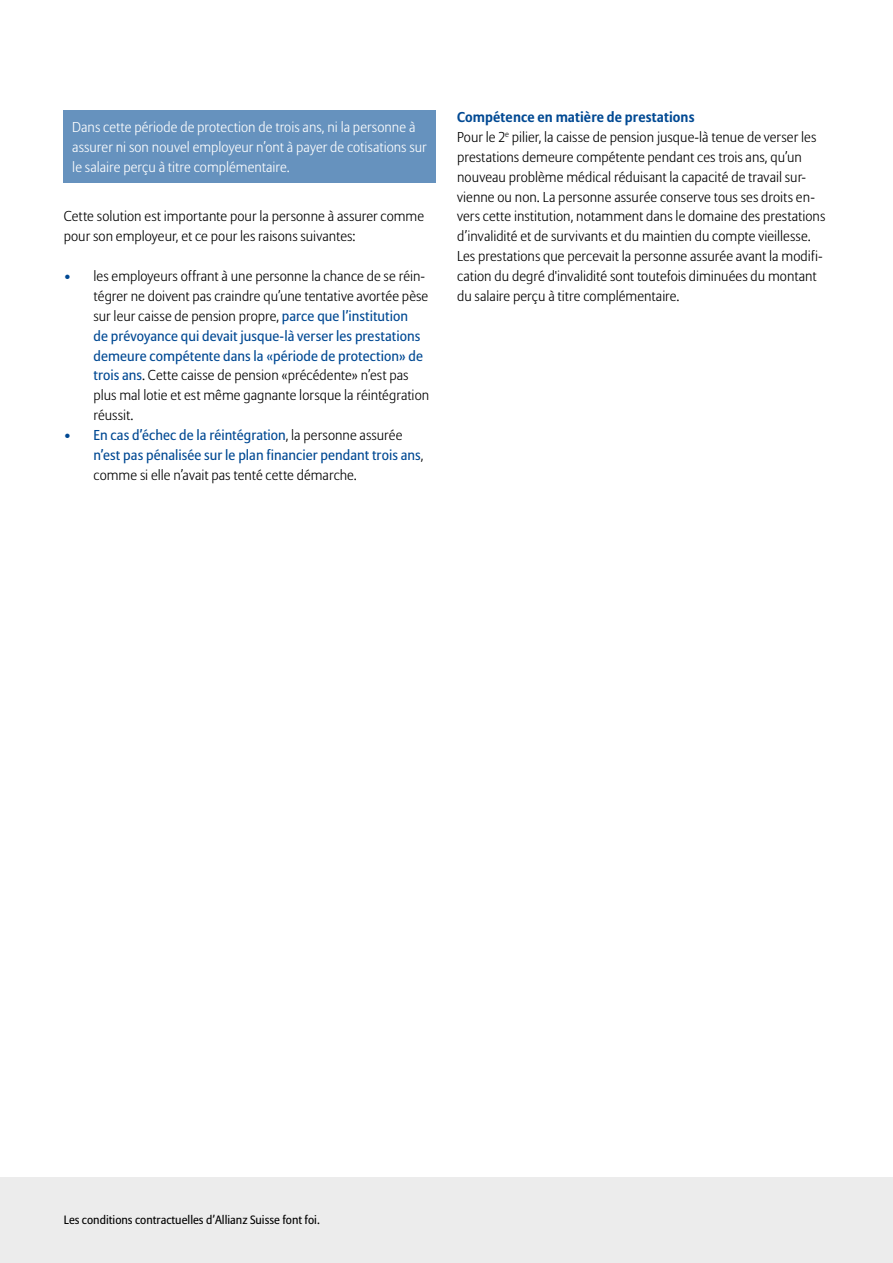
<style>
.page{position:relative;width:893px;height:1263px;background:#fff}
.page>*{position:absolute;margin:0;border:0;box-sizing:border-box;transform-origin:0 0}
.Copy_MB{font:300 14.25px/19.8px "Allianz Sans";color:#000}
.Bullets_MB{font:300 14.25px/19.8px "Allianz Sans";letter-spacing:.005em;color:#000}
.Table_Content{font:300 14.25px/19.8px "Allianz Sans";letter-spacing:.005em;color:#fff}
.Bullets_MB-2{font:14.25px/19.8px "Allianz Sans";letter-spacing:.005em;color:#004993}
.Copy_MB-2{font:700 14.25px "Allianz Sans";letter-spacing:.01em;color:#004993}
.Legal_MB{font:12px "Allianz Sans";color:#000}
.s1{color:#004993}
.s2{font-weight:400;color:#004993}
.s3{font-weight:300}
.s4{font-weight:300;color:#000}
</style>
<div class="page">
<div style="left:0;top:1178px;width:893px;height:85px;background:#ececec"></div>
<div style="left:64px;top:111px;width:372px;height:72px;background:#6692be"></div>
<p class="Table_Content" style="left:72px;top:117px;width:356px">Dans cette période de protection de trois ans, ni la personne à assurer ni son nouvel employeur n’ont à payer de cotisations sur le salaire perçu à titre complémentaire.</p>
<p class="Copy_MB" style="left:64px;top:206px;width:362px">Cette solution est importante pour la personne à assurer comme pour son employeur, et ce pour les raisons suivantes:</p>
<p class="Bullets_MB" style="left:94px;top:266px;width:337px;text-indent:-30px"><span class="s1">•</span> les employeurs offrant à une personne la chance de se réin&shy;tégrer ne doivent pas craindre qu’une tentative avortée pèse sur leur caisse de pension propre, <span class="s2">parce que l’institution<br>de prévoyance qui devait jusque-là verser les prestations demeure compétente dans la «période de protection» de trois ans</span>. Cette caisse de pension «précédente» n’est pas plus mal lotie et est même gagnante lorsque la réintégration réussit.</p>
<p class="Bullets_MB-2" style="left:94px;top:425px;width:331px;text-indent:-30px"><span class="s3">•</span> En cas d’échec de la réintégration<span class="s4">, la personne assurée </span>n’est pas pénalisée sur le plan financier pendant trois ans<span class="s4">, comme si elle n’avait pas tenté cette démarche.</span></p>
<p class="Copy_MB-2" style="left:457px;top:108px;width:239px">Compétence en matière de prestations</p>
<p class="Copy_MB" style="left:457px;top:127px;width:370px">Pour le 2<sup>e</sup> pilier, la caisse de pension jusque-là tenue de verser les prestations demeure compétente pendant ces trois ans, qu’un nouveau problème médical réduisant la capacité de travail sur&shy;vienne ou non. La personne assurée conserve tous ses droits en&shy;vers cette institution, notamment dans le domaine des prestations d’invalidité et de survivants et du maintien du compte vieillesse.<br>Les prestations que percevait la personne assurée avant la modifi&shy;cation du degré d'invalidité sont toutefois diminuées du montant du salaire perçu à titre complémentaire.</p>
<p class="Legal_MB" style="left:64px;top:1212px;width:313px">Es gelten die vertragsrelevanten Beding ng n der Allianz Suisse.</p>
<p class="Legal_MB" style="left:64px;top:1212px;width:258px">Les conditions contractuelles d’Allianz Suisse font foi.</p>
</div>
